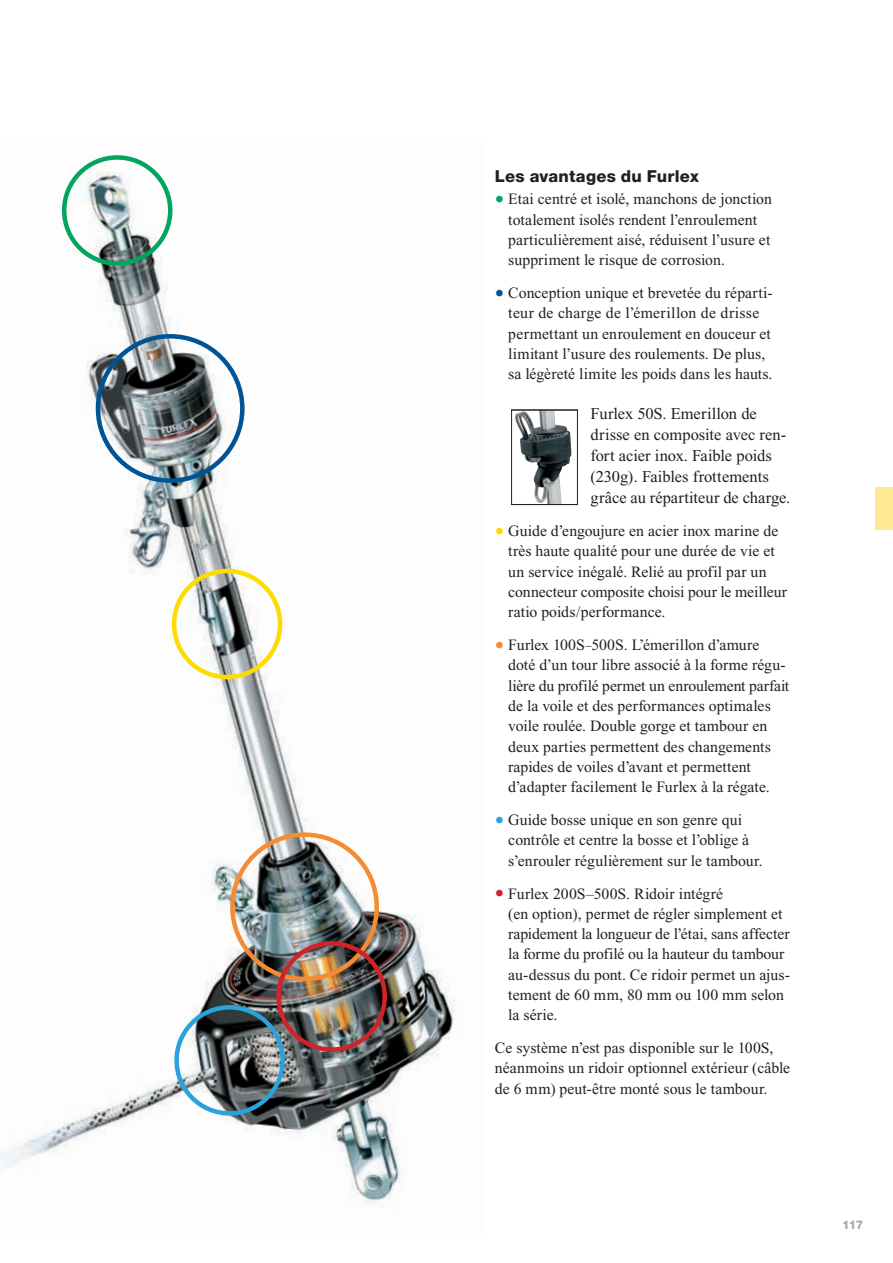
<style>
.page{position:relative;width:893px;height:1263px;background:#fff}
.page>*{position:absolute;margin:0;border:0;box-sizing:border-box;transform-origin:0 0}
.t1{font:16.5px/21px "Times New Roman";color:#231f20}
.t2{font:800 16.5px "Helvetica Neue LT Pro";letter-spacing:.015em;color:#231f20}
.t3{font:15.75px/20.2px "Times New Roman";color:#231f20}
.t4{font:800 12px "Helvetica Neue LT Pro";color:#a8a9ad}
.s1{font-size:27px;color:#00a65d}
.s2{font-size:27px;color:#005495}
.s3{font-size:27px;color:#ffdc01}
.s4{font-size:27px;color:#f58b32}
.s5{font-size:27px;color:#2aa2db}
.s6{font-size:27px;color:#d1232a}
</style>
<div class="page">
<img style="left:0;top:155px;width:455px;height:1052px">
<div style="left:62px;top:155px;width:110px;height:111px;border:4px solid #00a65d;border-radius:50%"></div>
<div style="left:96px;top:334px;width:149px;height:149px;border:4px solid #005495;border-radius:50%"></div>
<div style="left:172px;top:569px;width:110px;height:110px;border:4px solid #ffdc01;border-radius:50%"></div>
<div style="left:230px;top:832px;width:149px;height:149px;border:4px solid #f58b32;border-radius:50%"></div>
<div style="left:276px;top:941px;width:111px;height:111px;border:4px solid #d1232a;border-radius:50%"></div>
<svg style="left:515px;top:412px;width:57px;height:91px"></svg>
<div style="left:511px;top:410px;width:67px;height:95px;border:1px solid #231f20"></div>
<svg style="left:182px;top:1092px;width:31px;height:16px"></svg>
<div style="left:174px;top:1005px;width:111px;height:111px;border:4px solid #2aa2db;border-radius:50%"></div>
<div style="left:876px;top:488px;width:17px;height:42px;background:#ffe894"></div>
<p class="t2" style="left:495px;top:166px;width:205px">Les avantages du Furlex</p>
<p class="t3" style="left:508px;top:189px;width:265px;text-indent:-13px"><span class="s1">•</span> Etai centré et isolé, manchons de jonction totalement isolés rendent l’enroulement particulièrement aisé, réduisent l’usure et suppriment le risque de corrosion.</p>
<p class="t3" style="left:508px;top:283px;width:266px;text-indent:-13px"><span class="s2">•</span> Conception unique et brevetée du réparti&shy;teur de charge de l’émerillon de drisse permettant un enroulement en douceur et limitant l’usure des roulements. De plus, sa légèreté limite les poids dans les hauts.</p>
<p class="t1" style="left:591px;top:403px;width:201px">Furlex 50S. Emerillon de drisse en composite avec ren&shy;fort acier inox. Faible poids (230g). Faibles frottements grâce au répartiteur de charge.</p>
<p class="t3" style="left:508px;top:521px;width:280px;text-indent:-13px"><span class="s3">•</span> Guide d’engoujure en acier inox marine de très haute qualité pour une durée de vie et un service inégalé. Relié au profil par un connecteur composite choisi pour le meilleur ratio poids/performance.</p>
<p class="t3" style="left:508px;top:635px;width:283px;text-indent:-13px"><span class="s4">•</span> Furlex 100S–500S. L’émerillon d’amure doté d’un tour libre associé à la forme régu&shy;lière du profilé permet un enroulement parfait de la voile et des performances optimales voile roulée. Double gorge et tambour en deux parties permettent des changements rapides de voiles d’avant et permettent d’adapter facilement le Furlex à la régate.</p>
<p class="t3" style="left:508px;top:810px;width:256px;text-indent:-13px"><span class="s5">•</span> Guide bosse unique en son genre qui contrôle et centre la bosse et l’oblige à s’enrouler régulièrement sur le tambour.</p>
<p class="t3" style="left:508px;top:883px;width:283px;text-indent:-13px"><span class="s6">•</span> Furlex 200S–500S. Ridoir intégré<br>(en option), permet de régler simplement et rapidement la longueur de l’étai, sans affecter la forme du profilé ou la hauteur du tambour au-dessus du pont. Ce ridoir permet un ajus&shy;tement de 60 mm, 80 mm ou 100 mm selon la série.</p>
<p class="t3" style="left:495px;top:1038px;width:297px">Ce système n’est pas disponible sur le 100S, néanmoins un ridoir optionnel extérieur (câble de 6 mm) peut-être monté sous le tambour.</p>
<p class="t4" style="left:842px;top:1217px;width:23px">117</p>
</div>
